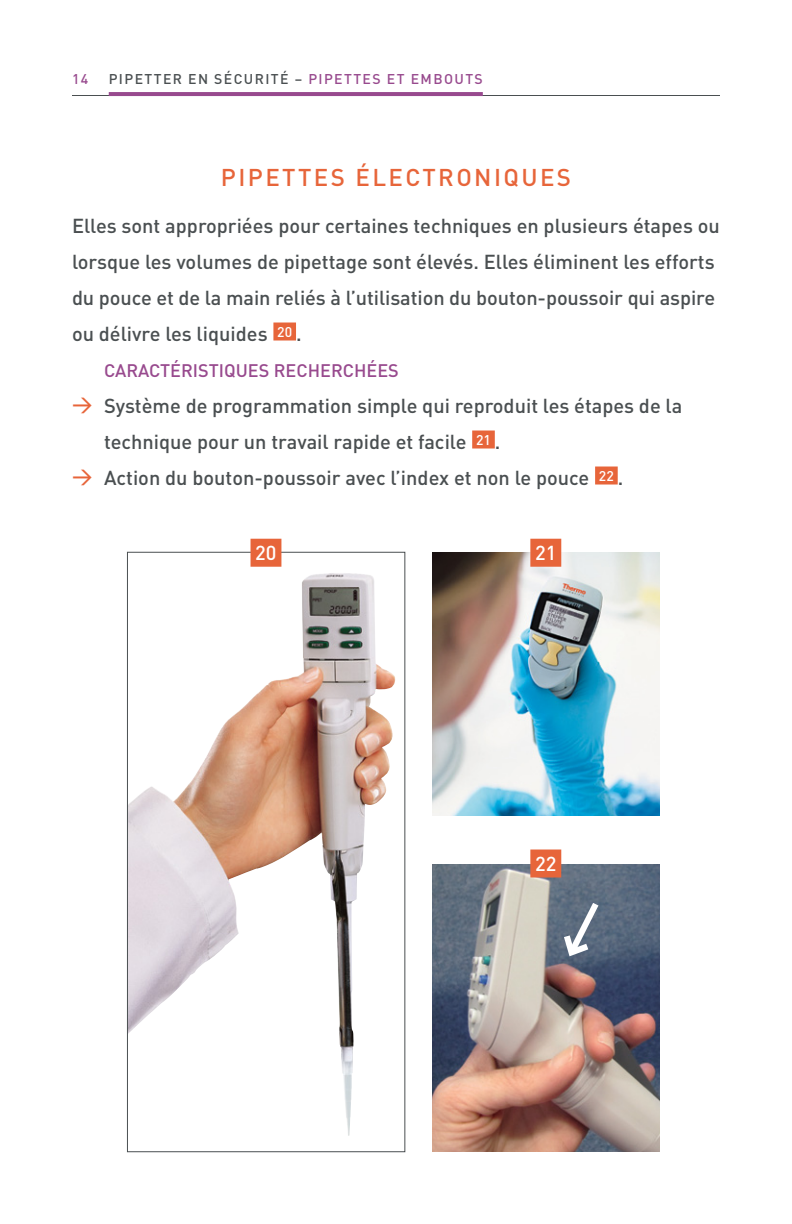
<style>
.page{position:relative;width:792px;height:1224px;background:#fff}
.page>*{position:absolute;margin:0;border:0;box-sizing:border-box;transform-origin:0 0}
.t1{font:500 24px "DIN";color:#e7653a}
.t2{font:500 20px/36px "DIN";color:#4a4f51}
.t3{font:500 20px "DIN";color:#fff}
.t4{font:500 18px "DIN";color:#984a8e}
.t5{font:500 14px "DIN";letter-spacing:.1em;color:#4a4f51}
.t6{font:500 14px "DIN";color:#984a8e}
.s1{color:#984a8e}
.s2{color:#e7653a}
</style>
<div class="page">
<hr style="left:72px;top:95px;width:648px;height:1px;background:#4a4f51">
<hr style="left:109px;top:92px;width:374px;height:4px;background:#984a8e">
<div style="left:273px;top:323px;width:23px;height:18px;background:#e7653a"></div>
<div style="left:472px;top:431px;width:23px;height:18px;background:#e7653a"></div>
<div style="left:595px;top:467px;width:23px;height:18px;background:#e7653a"></div>
<img style="left:129px;top:573px;width:258px;height:563px">
<div style="left:127px;top:552px;width:278px;height:600px;border:1px solid #4a4f51"></div>
<img style="left:432px;top:552px;width:228px;height:264px">
<img style="left:432px;top:864px;width:228px;height:288px">
<div style="left:251px;top:539px;width:30px;height:28px;background:#e7653a"></div>
<div style="left:530px;top:539px;width:31px;height:28px;background:#e7653a"></div>
<div style="left:530px;top:850px;width:31px;height:28px;background:#e7653a"></div>
<svg style="left:559px;top:896px;width:45px;height:64px;background:#768393"></svg>
<p class="t6" style="left:72px;top:70px;width:18px">14</p>
<p class="t5" style="left:109px;top:70px;width:376px">PIPETtER EN SÉCURITÉ – <span class="s1">PIPETTES ET EMBOUTS</span></p>
<p class="t1" style="left:221px;top:162px;width:35px">Pipettesélectroniques</p>
<p class="t2" style="left:72px;top:207px;width:649px">Elles sont appropriées pour certaines techniques en plusieurs étapes ou lorsque les volumes de pipettage sont élevés. Elles éliminent les efforts du pouce et de la main reliés à l’utilisation du bouton-poussoir qui aspire ou délivre les liquides <sup>20</sup> .</p>
<p class="t4" style="left:104px;top:359px;width:23px">Caractéristiquesrec</p>
<p class="t4" style="left:308px;top:359px;width:24px">herc</p>
<p class="t4" style="left:354px;top:359px;width:24px">hées</p>
<p class="t2" style="left:72px;top:387px;width:612px"><span class="s2">&gt;</span> Système de programmation simple qui reproduit les étapes de la</p>
<p class="t2" style="left:104px;top:423px;width:398px">technique pour un travail rapide et facile <sup>21</sup> .</p>
<p class="t2" style="left:72px;top:459px;width:553px"><span class="s2">&gt;</span> Action du bouton-poussoir avec l’index et non le pouce <sup>22</sup> .</p>
<p class="t3" style="left:255px;top:540px;width:23px">20</p>
<p class="t3" style="left:535px;top:540px;width:23px">21</p>
<p class="t3" style="left:535px;top:851px;width:23px">22</p>
</div>
